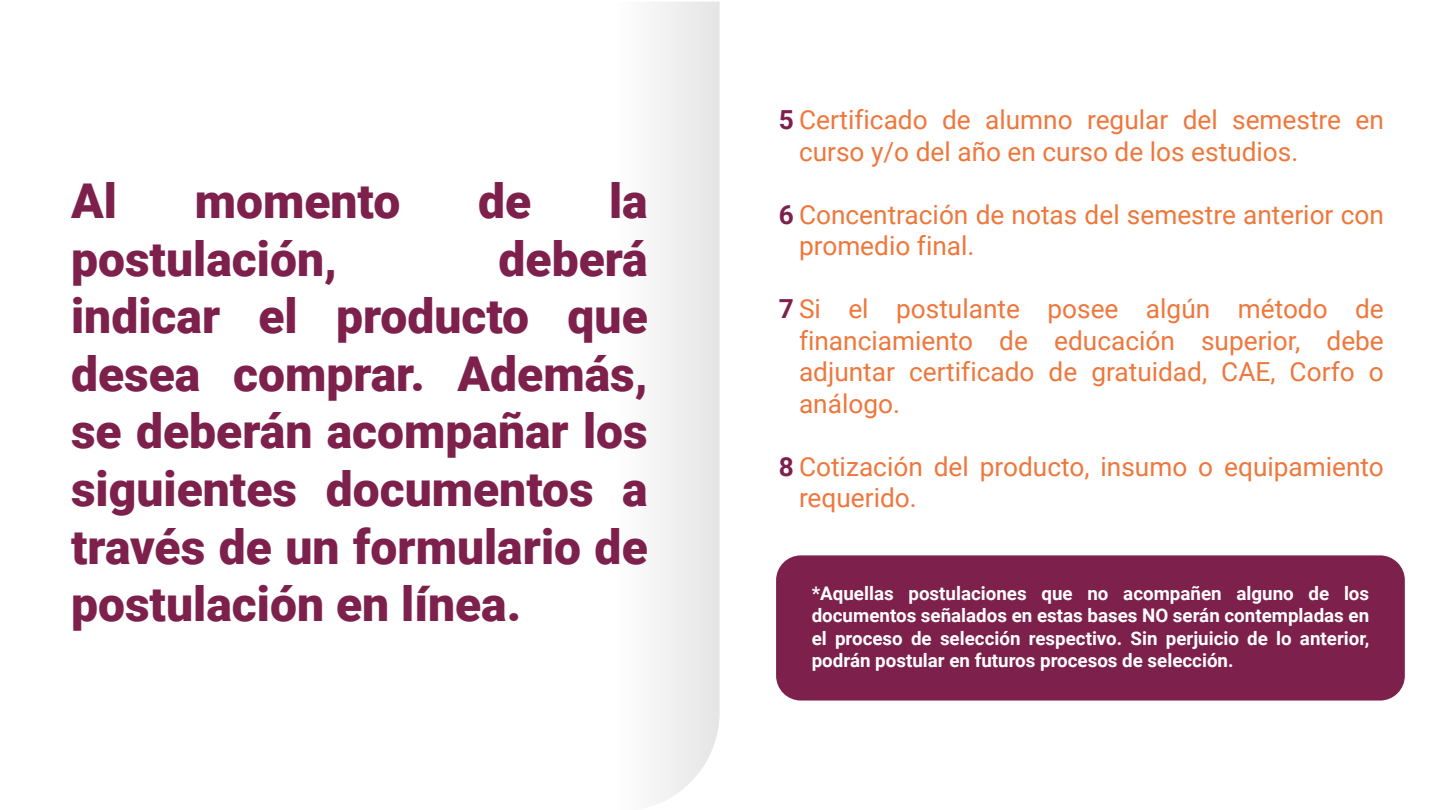
<style>
.page{position:relative;width:1440px;height:810px;background:#fff}
.page>*{position:absolute;margin:0;border:0;box-sizing:border-box;transform-origin:0 0}
.t1{font:900 48px/57.6px "Roboto";color:#7d204c;text-align:justify}
.t2{font:26.25px/31.5px "Roboto";color:#ee773c}
.t3{font:700 18.75px/22.5px "Roboto";color:#fff;text-align:justify}
.s1{font-weight:700;color:#7d204c}
</style>
<div class="page">
<div style="left:656px;top:2px;width:64px;height:802px;background:#ededed"></div>
<div style="left:776px;top:555px;width:629px;height:146px;background:#7d204c;border-radius:25px"></div>
<h1 class="t1" style="left:71px;top:170px;width:47px">Al</h1>
<h1 class="t1" style="left:195px;top:170px;width:207px">momento</h1>
<h1 class="t1" style="left:478px;top:170px;width:55px">de</h1>
<h1 class="t1" style="left:609px;top:170px;width:40px">la</h1>
<h1 class="t1" style="left:71px;top:228px;width:267px">postulación,</h1>
<h1 class="t1" style="left:71px;top:228px;width:578px;text-indent:427px">deberá indicar el producto que desea comprar. Además, se deberán acompañar los siguientes documentos a través de un formulario de postulación en línea.</h1>
<p class="t2" style="left:799px;top:103px;width:586px;text-indent:-20px"><span class="s1">5</span> Certificado de alumno regular del semestre en curso y/o del año en curso de los estudios.</p>
<p class="t2" style="left:799px;top:198px;width:586px;text-indent:-20px"><span class="s1">6</span> Concentración de notas del semestre anterior con promedio final.</p>
<p class="t2" style="left:799px;top:292px;width:586px;text-align:justify;text-indent:-20px"><span class="s1">7</span> Si el postulante posee algún método de financiamiento de educación superior, debe adjuntar certificado de gratuidad, CAE, Corfo o análogo.</p>
<p class="t2" style="left:799px;top:450px;width:586px;text-indent:-20px"><span class="s1">8</span> Cotización del producto, insumo o equipamiento requerido.</p>
<p class="t3" style="left:812px;top:581px;width:559px">*Aquellas postulaciones que no acompañen alguno de los documentos señalados en estas bases NO serán contempladas en el proceso de selección respectivo. Sin perjuicio de lo anterior, podrán postular en futuros procesos de selección.</p>
</div>
